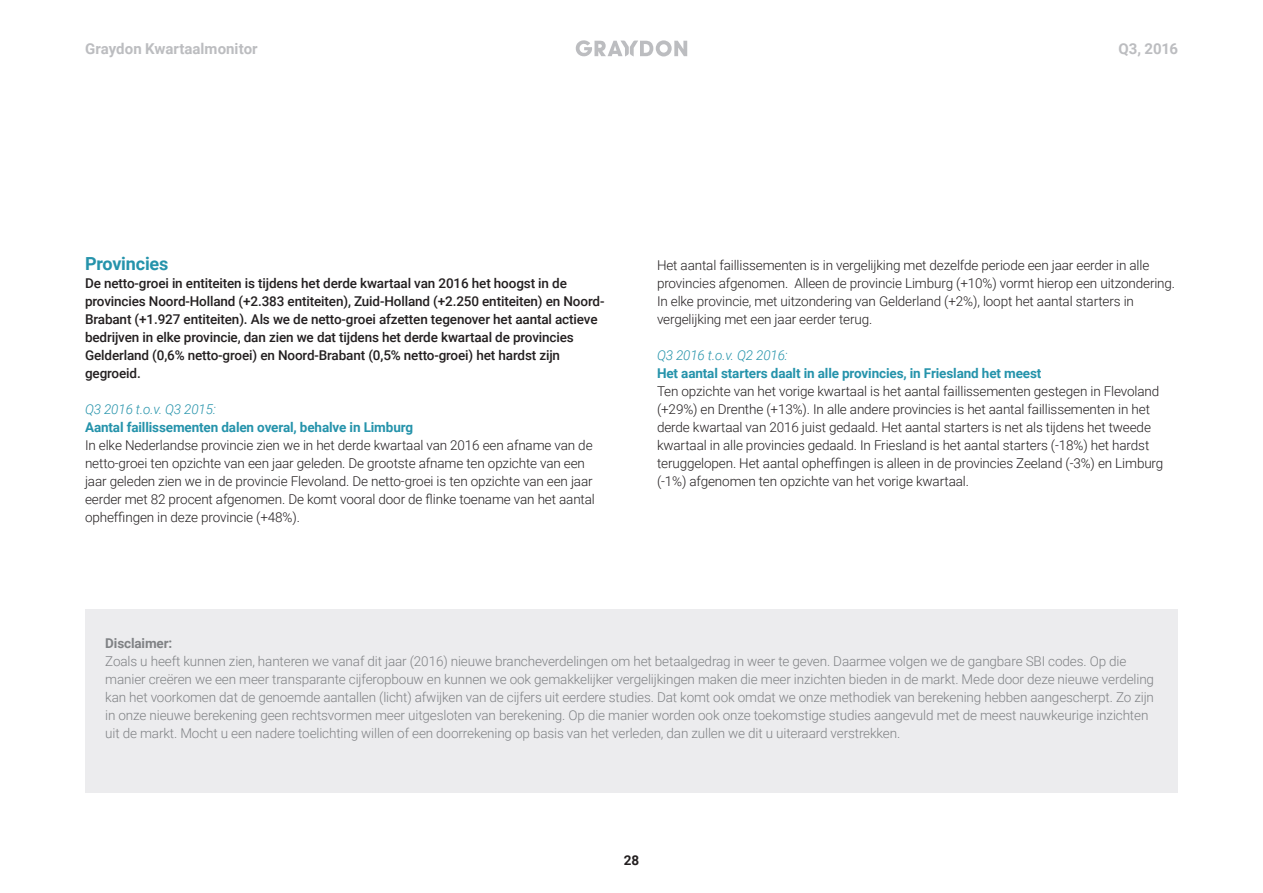
<style>
.page{position:relative;width:1263px;height:893px;background:#fff}
.page>*{position:absolute;margin:0;border:0;box-sizing:border-box;transform-origin:0 0}
.t1{font:700 18px "Roboto";letter-spacing:-.01em;color:#2593ab}
.t2{font:700 15px "Roboto";color:#bcbdc0}
.t3{font:300 13.5px/18px "Roboto";letter-spacing:-.01em;color:#231f20}
.t4{font:300 13.5px/18px "Roboto";letter-spacing:-.01em;color:#808285}
.t5{font:500 13.5px/18px "Roboto";letter-spacing:-.01em;color:#231f20}
.t6{font:700 13.5px "Roboto";letter-spacing:-.01em;color:#2593ab}
.t7{font:italic 300 13.5px "Roboto";letter-spacing:-.01em;color:#2593ab}
.t8{font:700 13.5px "Roboto";letter-spacing:-.01em;color:#808285}
.t9{font:700 13.5px "Roboto";color:#231f20}
</style>
<div class="page">
<svg style="left:575px;top:40px;width:112px;height:17px"></svg>
<div style="left:85px;top:609px;width:1093px;height:184px;background:#ececee"></div>
<p class="t2" style="left:85px;top:38px;width:174px">Graydon Kwartaalmonitor</p>
<p class="t2" style="left:1118px;top:38px;width:61px">Q3, 2016</p>
<h1 class="t1" style="left:85px;top:251px;width:85px">Provincies</h1>
<p class="t5" style="left:85px;top:274px;width:521px">De netto-groei in entiteiten is tijdens het derde kwartaal van 2016 het hoogst in de provincies Noord-Holland (+2.383 entiteiten), Zuid-Holland (+2.250 entiteiten) en Noord-Brabant (+1.927 entiteiten). Als we de netto-groei afzetten tegenover het aantal actieve bedrijven in elke provincie, dan zien we dat tijdens het derde kwartaal de provincies Gelderland (0,6% netto-groei) en Noord-Brabant (0,5% netto-groei) het hardst zijn gegroeid.</p>
<p class="t7" style="left:85px;top:400px;width:132px">Q3 2016 t.o.v. Q3 2015:</p>
<p class="t6" style="left:85px;top:418px;width:330px">Aantal faillissementen dalen overal, behalve in Limburg</p>
<p class="t3" style="left:85px;top:436px;width:511px">In elke Nederlandse provincie zien we in het derde kwartaal van 2016 een afname van de netto-groei ten opzichte van een jaar geleden. De grootste afname ten opzichte van een jaar geleden zien we in de provincie Flevoland. De netto-groei is ten opzichte van een jaar eerder met 82 procent afgenomen. De komt vooral door de flinke toename van het aantal opheffingen in deze provincie (+48%).</p>
<p class="t3" style="left:657px;top:256px;width:520px">Het aantal faillissementen is in vergelijking met dezelfde periode een jaar eerder in alle provincies afgenomen. Alleen de provincie Limburg (+10%) vormt hierop een uitzondering.<br>In elke provincie, met uitzondering van Gelderland (+2%), loopt het aantal starters in vergelijking met een jaar eerder terug.</p>
<p class="t7" style="left:657px;top:346px;width:132px">Q3 2016 t.o.v. Q2 2016:</p>
<p class="t6" style="left:657px;top:364px;width:386px">Het aantal starters daalt in alle provincies, in Friesland het meest</p>
<p class="t3" style="left:657px;top:382px;width:508px">Ten opzichte van het vorige kwartaal is het aantal faillissementen gestegen in Flevoland (+29%) en Drenthe (+13%). In alle andere provincies is het aantal faillissementen in het derde kwartaal van 2016 juist gedaald. Het aantal starters is net als tijdens het tweede kwartaal in alle provincies gedaald. In Friesland is het aantal starters (-18%) het hardst teruggelopen. Het aantal opheffingen is alleen in de provincies Zeeland (-3%) en Limburg (-1%) afgenomen ten opzichte van het vorige kwartaal.</p>
<p class="t8" style="left:105px;top:634px;width:69px">Disclaimer:</p>
<p class="t4" style="left:105px;top:652px;width:1050px">Zoals u heeft kunnen zien, hanteren we vanaf dit jaar (2016) nieuwe brancheverdelingen om het betaalgedrag in weer te geven. Daarmee volgen we de gangbare SBI codes. Op die manier creëren we een meer transparante cijferopbouw en kunnen we ook gemakkelijker vergelijkingen maken die meer inzichten bieden in de markt. Mede door deze nieuwe verdeling kan het voorkomen dat de genoemde aantallen (licht) afwijken van de cijfers uit eerdere studies. Dat komt ook omdat we onze methodiek van berekening hebben aangescherpt. Zo zijn in onze nieuwe berekening geen rechtsvormen meer uitgesloten van berekening. Op die manier worden ook onze toekomstige studies aangevuld met de meest nauwkeurige inzichten uit de markt. Mocht u een nadere toelichting willen of een doorrekening op basis van het verleden, dan zullen we dit u uiteraard verstrekken.</p>
<p class="t9" style="left:624px;top:851px;width:17px">28</p>
</div>
